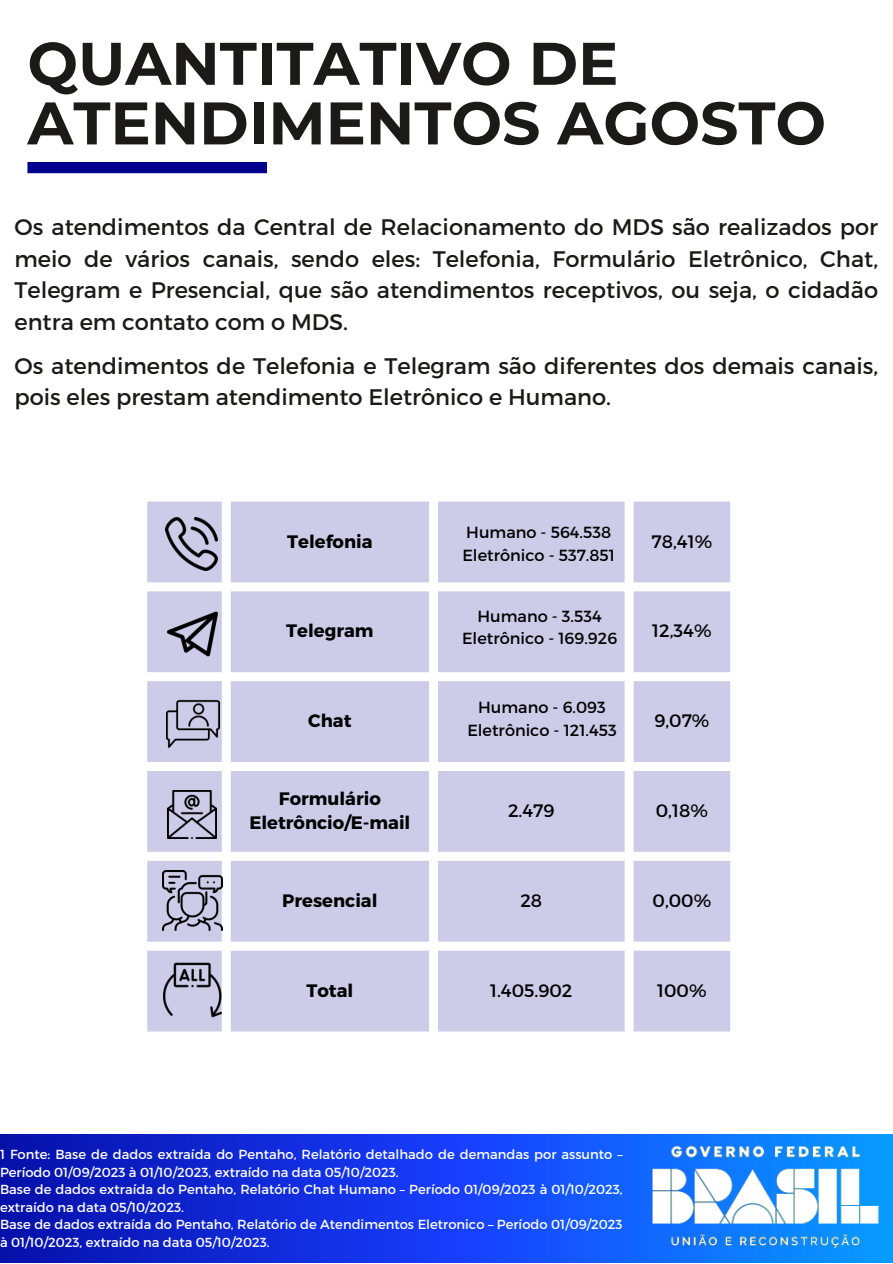
<style>
.page{position:relative;width:893px;height:1264px;background:#fff}
.page>*{position:absolute;margin:0;border:0;box-sizing:border-box;transform-origin:0 0}
.t1{font:700 60px/59.6px "Montserrat";color:#1b1a17}
.t2{font:22.5px/31.5px "Montserrat";color:#1b1a17;text-align:justify}
.t3{font:700 18px/24.8px "Montserrat";color:#000;text-align:center}
.t4{font:18px "Montserrat";color:#000}
.t5{font:16.05px "Montserrat";color:#000}
.t6{font:13.05px/17.4px "Montserrat";color:#fff}
</style>
<div class="page">
<div style="left:27px;top:162px;width:240px;height:11px;background:#00008c"></div>
<svg style="left:147px;top:501px;width:583px;height:530px;background:#d2d2eb"></svg>
<img style="left:0;top:1134px;width:592px;height:128px">
<img style="left:592px;top:1134px;width:300px;height:128px">
<img style="left:168px;top:609px;width:49px;height:49px">
<img style="left:166px;top:697px;width:53px;height:53px">
<img style="left:168px;top:790px;width:48px;height:48px">
<img style="left:165px;top:517px;width:53px;height:53px">
<img style="left:162px;top:870px;width:60px;height:60px">
<img style="left:164px;top:961px;width:57px;height:57px">
<p class="t1" style="left:27px;top:33px;width:800px">QUANTITATIVO DE<br>ATENDIMENTOS AGOSTO</p>
<p class="t2" style="left:15px;top:210px;width:865px">Os atendimentos da Central de Relacionamento do MDS são realizados por meio de vários canais, sendo eles: Telefonia, Formulário Eletrônico, Chat, Telegram e Presencial, que são atendimentos receptivos, ou seja, o cidadão entra em contato com o MDS.</p>
<p class="t2" style="left:15px;top:349px;width:865px">Os atendimentos de Telefonia e Telegram são diferentes dos demais canais, pois eles prestam atendimento Eletrônico e Humano.</p>
<p class="t5" style="left:466px;top:522px;width:146px">Humano - 564.538</p>
<p class="t5" style="left:462px;top:544px;width:154px">Eletrônico - 537.851</p>
<p class="t3" style="left:287px;top:528px;width:87px">Telefonia</p>
<p class="t4" style="left:651px;top:529px;width:62px">78,41%</p>
<p class="t5" style="left:477px;top:605px;width:126px">Humano - 3.534</p>
<p class="t5" style="left:462px;top:628px;width:157px">Eletrônico - 169.926</p>
<p class="t3" style="left:286px;top:617px;width:89px">Telegram</p>
<p class="t4" style="left:652px;top:619px;width:61px">12,34%</p>
<p class="t5" style="left:478px;top:697px;width:129px">Humano - 6.093</p>
<p class="t5" style="left:467px;top:719px;width:151px">Eletrônico - 121.453</p>
<p class="t3" style="left:308px;top:707px;width:45px">Chat</p>
<p class="t4" style="left:654px;top:709px;width:57px">9,07%</p>
<p class="t3" style="left:249px;top:785px;width:162px">Formulário<br>Eletrôncio/E-mail</p>
<p class="t4" style="left:508px;top:799px;width:48px">2.479</p>
<p class="t4" style="left:655px;top:799px;width:53px">0,18%</p>
<p class="t3" style="left:282px;top:887px;width:97px">Presencial</p>
<p class="t4" style="left:520px;top:888px;width:23px">28</p>
<p class="t4" style="left:652px;top:888px;width:60px">0,00%</p>
<p class="t3" style="left:306px;top:977px;width:48px">Total</p>
<p class="t4" style="left:490px;top:978px;width:84px">1.405.902</p>
<p class="t4" style="left:657px;top:978px;width:51px">100%</p>
<p class="t6" style="left:0;top:1145px;width:624px">1 Fonte: Base de dados extraída do Pentaho, Relatório detalhado de demandas por assunto –<br>Período 01/09/2023 à 01/10/2023, extraído na data 05/10/2023.</p>
<p class="t6" style="left:0;top:1180px;width:624px">Base de dados extraída do Pentaho, Relatório Chat Humano – Período 01/09/2023 à 01/10/2023, extraído na data 05/10/2023.</p>
<p class="t6" style="left:0;top:1215px;width:624px">Base de dados extraída do Pentaho, Relatório de Atendimentos Eletronico – Período 01/09/2023 à 01/10/2023, extraído na data 05/10/2023.</p>
</div>
